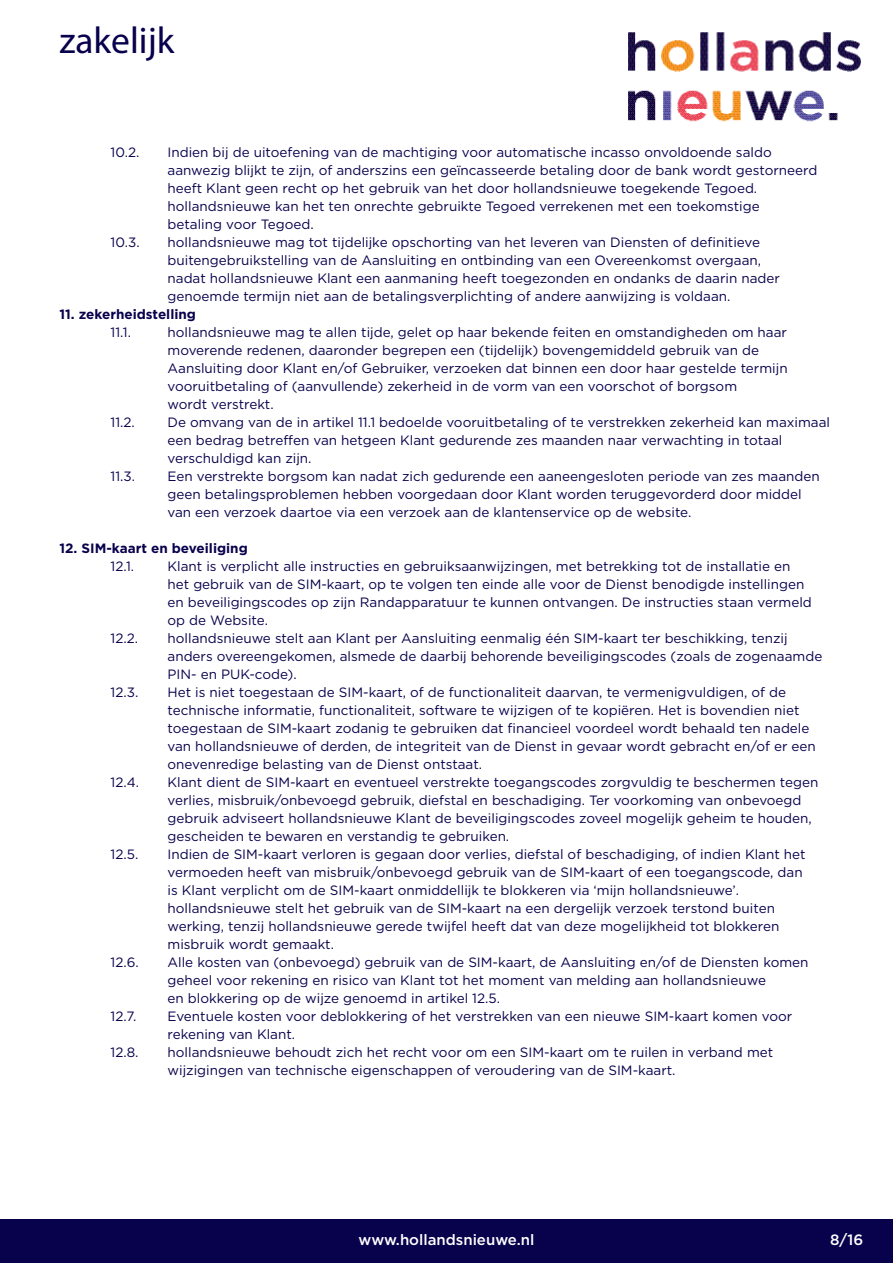
<style>
.page{position:relative;width:893px;height:1263px;background:#fff}
.page>*{position:absolute;margin:0;border:0;box-sizing:border-box;transform-origin:0 0}
.t1{font:37.5px "Myriad Pro";color:#08014c}
.t2{font:500 15px "Gotham HTF";color:#fff}
.t3{font:13.5px/18px "Gotham HTF";color:#08014c}
.t4{font:700 13.5px "Gotham HTF";color:#08014c}
</style>
<div class="page">
<div style="left:0;top:1219px;width:893px;height:44px;background:#08014c"></div>
<img style="left:628px;top:32px;width:233px;height:90px">
<h1 class="t1" style="left:60px;top:17px;width:116px">zakelijk</h1>
<p class="t3" style="left:111px;top:143px;width:30px">10.2.</p>
<p class="t3" style="left:168px;top:143px;width:651px">Indien bij de uitoefening van de machtiging voor automatische incasso onvoldoende saldo aanwezig blijkt te zijn, of anderszins een geïncasseerde betaling door de bank wordt gestorneerd heeft Klant geen recht op het gebruik van het door hollandsnieuwe toegekende Tegoed. hollandsnieuwe kan het ten onrechte gebruikte Tegoed verrekenen met een toekomstige betaling voor Tegoed.</p>
<p class="t3" style="left:111px;top:233px;width:31px">10.3.</p>
<p class="t3" style="left:168px;top:233px;width:614px">hollandsnieuwe mag tot tijdelijke opschorting van het leveren van Diensten of definitieve buitengebruikstelling van de Aansluiting en ontbinding van een Overeenkomst overgaan, nadat hollandsnieuwe Klant een aanmaning heeft toegezonden en ondanks de daarin nader genoemde termijn niet aan de betalingsverplichting of andere aanwijzing is voldaan.</p>
<p class="t4" style="left:60px;top:307px;width:138px">11. zekerheidstelling</p>
<p class="t3" style="left:111px;top:323px;width:22px">11.1.</p>
<p class="t3" style="left:168px;top:323px;width:622px">hollandsnieuwe mag te allen tijde, gelet op haar bekende feiten en omstandigheden om haar moverende redenen, daaronder begrepen een (tijdelijk) bovengemiddeld gebruik van de Aansluiting door Klant en/of Gebruiker, verzoeken dat binnen een door haar gestelde termijn vooruitbetaling of (aanvullende) zekerheid in de vorm van een voorschot of borgsom<br>wordt verstrekt.</p>
<p class="t3" style="left:111px;top:413px;width:26px">11.2.</p>
<p class="t3" style="left:168px;top:413px;width:664px">De omvang van de in artikel 11.1 bedoelde vooruitbetaling of te verstrekken zekerheid kan maximaal een bedrag betreffen van hetgeen Klant gedurende zes maanden naar verwachting in totaal verschuldigd kan zijn.</p>
<p class="t3" style="left:111px;top:467px;width:26px">11.3.</p>
<p class="t3" style="left:168px;top:467px;width:654px">Een verstrekte borgsom kan nadat zich gedurende een aaneengesloten periode van zes maanden geen betalingsproblemen hebben voorgedaan door Klant worden teruggevorderd door middel van een verzoek daartoe via een verzoek aan de klantenservice op de website.</p>
<p class="t4" style="left:60px;top:541px;width:190px">12. SIM-kaart en beveiliging</p>
<p class="t3" style="left:111px;top:557px;width:25px">12.1.</p>
<p class="t3" style="left:168px;top:557px;width:646px">Klant is verplicht alle instructies en gebruiksaanwijzingen, met betrekking tot de installatie en het gebruik van de SIM-kaart, op te volgen ten einde alle voor de Dienst benodigde instellingen en beveiligingscodes op zijn Randapparatuur te kunnen ontvangen. De instructies staan vermeld op de Website.</p>
<p class="t3" style="left:111px;top:629px;width:29px">12.2.</p>
<p class="t3" style="left:168px;top:629px;width:656px">hollandsnieuwe stelt aan Klant per Aansluiting eenmalig één SIM-kaart ter beschikking, tenzij anders overeengekomen, alsmede de daarbij behorende beveiligingscodes (zoals de zogenaamde<br>PIN- en PUK-code).</p>
<p class="t3" style="left:111px;top:683px;width:29px">12.3.</p>
<p class="t3" style="left:168px;top:683px;width:650px">Het is niet toegestaan de SIM-kaart, of de functionaliteit daarvan, te vermenigvuldigen, of de technische informatie, functionaliteit, software te wijzigen of te kopiëren. Het is bovendien niet toegestaan de SIM-kaart zodanig te gebruiken dat financieel voordeel wordt behaald ten nadele van hollandsnieuwe of derden, de integriteit van de Dienst in gevaar wordt gebracht en/of er een onevenredige belasting van de Dienst ontstaat.</p>
<p class="t3" style="left:111px;top:773px;width:30px">12.4.</p>
<p class="t3" style="left:168px;top:773px;width:652px">Klant dient de SIM-kaart en eventueel verstrekte toegangscodes zorgvuldig te beschermen tegen verlies, misbruik/onbevoegd gebruik, diefstal en beschadiging. Ter voorkoming van onbevoegd gebruik adviseert hollandsnieuwe Klant de beveiligingscodes zoveel mogelijk geheim te houden, gescheiden te bewaren en verstandig te gebruiken.</p>
<p class="t3" style="left:111px;top:845px;width:29px">12.5.</p>
<p class="t3" style="left:168px;top:845px;width:640px">Indien de SIM-kaart verloren is gegaan door verlies, diefstal of beschadiging, of indien Klant het vermoeden heeft van misbruik/onbevoegd gebruik van de SIM-kaart of een toegangscode, dan is Klant verplicht om de SIM-kaart onmiddellijk te blokkeren via ‘mijn hollandsnieuwe’. hollandsnieuwe stelt het gebruik van de SIM-kaart na een dergelijk verzoek terstond buiten werking, tenzij hollandsnieuwe gerede twijfel heeft dat van deze mogelijkheid tot blokkeren misbruik wordt gemaakt.</p>
<p class="t3" style="left:111px;top:953px;width:30px">12.6.</p>
<p class="t3" style="left:168px;top:953px;width:642px">Alle kosten van (onbevoegd) gebruik van de SIM-kaart, de Aansluiting en/of de Diensten komen geheel voor rekening en risico van Klant tot het moment van melding aan hollandsnieuwe<br>en blokkering op de wijze genoemd in artikel 12.5.</p>
<p class="t3" style="left:111px;top:1007px;width:27px">12.7.</p>
<p class="t3" style="left:168px;top:1007px;width:626px">Eventuele kosten voor deblokkering of het verstrekken van een nieuwe SIM-kaart komen voor rekening van Klant.</p>
<p class="t3" style="left:111px;top:1043px;width:30px">12.8.</p>
<p class="t3" style="left:168px;top:1043px;width:607px">hollandsnieuwe behoudt zich het recht voor om een SIM-kaart om te ruilen in verband met wijzigingen van technische eigenschappen of veroudering van de SIM-kaart.</p>
<p class="t2" style="left:359px;top:1231px;width:177px">www.hollandsnieuwe.nl</p>
<p class="t2" style="left:830px;top:1231px;width:35px">8/16</p>
</div>
